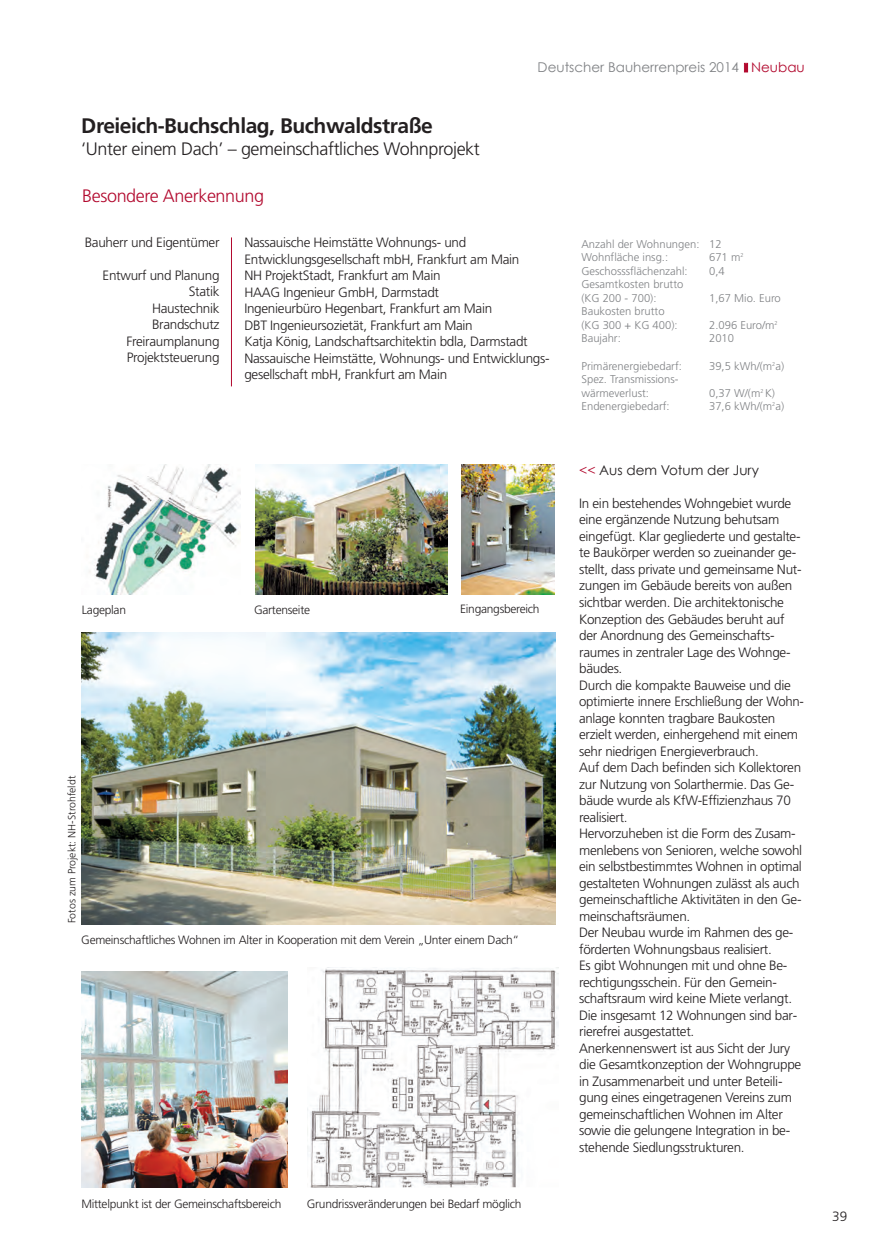
<style>
.page{position:relative;width:886px;height:1256px;background:#fff}
.page>*{position:absolute;margin:0;border:0;box-sizing:border-box;transform-origin:0 0}
.t1{font:700 21px "Frutiger";letter-spacing:-.02em;color:#231f20}
.t2{font:300 18px "Frutiger";letter-spacing:-.02em;color:#231f20}
.t3{font:300 18px "Frutiger";letter-spacing:-.02em;color:#b2092e}
.t4{font:300 13.5px/16.5px "Frutiger";letter-spacing:-.02em;color:#231f20}
.t5{font:13.5px "Century Gothic";color:#808285}
.t6{font:13.5px "Century Gothic";color:#231f20}
.t7{font:300 12px "Frutiger";letter-spacing:-.02em;color:#231f20}
.t8{font:300 11.25px/13.5px "Frutiger";color:#808285}
.t9{font:300 10.5px "Frutiger";color:#231f20}
.s1{color:#b2092e}
</style>
<div class="page">
<svg style="left:744px;top:63px;width:3px;height:9px"></svg>
<img style="left:81px;top:971px;width:207px;height:216px">
<img style="left:255px;top:464px;width:192px;height:130px">
<img style="left:461px;top:464px;width:93px;height:130px">
<img style="left:81px;top:632px;width:474px;height:292px">
<hr style="left:231px;top:237px;width:1px;height:149px;background:#b2092e">
<img style="left:307px;top:967px;width:251px;height:220px">
<img style="left:89px;top:464px;width:152px;height:130px">
<h1 class="t1" style="left:81px;top:117px;width:353px">Dreieich-Buchschlag, Buchwaldstraße</h1>
<h2 class="t2" style="left:81px;top:142px;width:400px">‘Unter einem Dach’ – gemeinschaftliches Wohnprojekt</h2>
<h2 class="t3" style="left:82px;top:189px;width:183px">Besondere Anerkennung</h2>
<p class="t5" style="left:537px;top:59px;width:268px">Deutscher Bauherrenpreis 2014 <span class="s1">Neubau</span></p>
<p class="t4" style="left:85px;top:235px;width:136px">Bauherr und Eigentümer</p>
<p class="t4" style="left:103px;top:268px;width:118px;text-align:right">Entwurf und Planung<br>Statik<br>Haustechnik<br>Brandschutz<br>Freiraumplanung<br>Projektsteuerung</p>
<p class="t4" style="left:244px;top:235px;width:306px">Nassauische Heimstätte Wohnungs- und Entwicklungsgesellschaft mbH, Frankfurt am Main<br>NH ProjektStadt, Frankfurt am Main<br>HAAG Ingenieur GmbH, Darmstadt<br>Ingenieurbüro Hegenbart, Frankfurt am Main<br>DBT Ingenieursozietät, Frankfurt am Main<br>Katja König, Landschaftsarchitektin bdla, Darmstadt Nassauische Heimstätte, Wohnungs- und Entwicklungs&shy;gesellschaft mbH, Frankfurt am Main</p>
<p class="t7" style="left:82px;top:605px;width:46px">Lageplan</p>
<p class="t7" style="left:254px;top:604px;width:57px">Gartenseite</p>
<p class="t9" style="left:67px;top:923px;width:149px;rotate:-90deg">Fotos zum Projekt: NH-Strohfeldt</p>
<p class="t7" style="left:460px;top:604px;width:81px">Eingangsbereich</p>
<p class="t7" style="left:81px;top:935px;width:439px">Gemeinschaftliches Wohnen im Alter in Kooperation mit dem Verein „Unter einem Dach“</p>
<p class="t7" style="left:81px;top:1198px;width:201px">Mittelpunkt ist der Gemeinschaftsbereich</p>
<p class="t7" style="left:307px;top:1198px;width:216px">Grundrissveränderungen bei Bedarf möglich</p>
<p class="t8" style="left:581px;top:238px;width:142px">Anzahl der Wohnungen: 12<br>Wohnfläche insg.:</p>
<p class="t8" style="left:709px;top:252px;width:36px">671 m<sup>2</sup></p>
<p class="t8" style="left:581px;top:265px;width:108px">Geschosssflächenzahl:</p>
<p class="t8" style="left:709px;top:265px;width:17px">0,4</p>
<p class="t8" style="left:581px;top:279px;width:103px">Gesamtkosten brutto (KG 200 - 700):</p>
<p class="t8" style="left:709px;top:292px;width:73px">1,67 Mio. Euro</p>
<p class="t8" style="left:581px;top:306px;width:98px">Baukosten brutto (KG 300 + KG 400):</p>
<p class="t8" style="left:709px;top:319px;width:70px">2.096 Euro/m<sup>2</sup></p>
<p class="t8" style="left:581px;top:333px;width:41px">Baujahr:</p>
<p class="t8" style="left:709px;top:333px;width:27px">2010</p>
<p class="t8" style="left:581px;top:360px;width:102px">Primärenergiebedarf:</p>
<p class="t8" style="left:709px;top:360px;width:76px">39,5 kWh/(m<sup>2</sup>a)</p>
<p class="t8" style="left:581px;top:373px;width:99px">Spez. Transmissions&shy;wärmeverlust:</p>
<p class="t8" style="left:709px;top:387px;width:67px">0,37 W/(m<sup>2</sup> K)</p>
<p class="t8" style="left:581px;top:400px;width:90px">Endenergiebedarf:</p>
<p class="t8" style="left:709px;top:400px;width:76px">37,6 kWh/(m<sup>2</sup>a)</p>
<p class="t6" style="left:579px;top:461px;width:181px"><span class="s1">&lt;&lt;</span> aus dem Votum der Jury</p>
<p class="t4" style="left:579px;top:496px;width:226px">In ein bestehendes Wohngebiet wurde eine ergänzende Nutzung behutsam eingefügt. Klar gegliederte und gestalte&shy;te Baukörper werden so zueinander ge&shy;stellt, dass private und gemeinsame Nut&shy;zungen im Gebäude bereits von außen sichtbar werden. Die architektonische Konzeption des Gebäudes beruht auf der Anordnung des Gemeinschafts&shy;raumes in zentraler Lage des Wohnge&shy;bäudes.<br>Durch die kompakte Bauweise und die optimierte innere Erschließung der Wohn&shy;anlage konnten tragbare Baukosten erzielt werden, einhergehend mit einem sehr niedrigen Energieverbrauch.<br>Auf dem Dach befinden sich Kollektoren zur Nutzung von Solarthermie. Das Ge&shy;bäude wurde als KfW-Effizienzhaus 70 realisiert.<br>Hervorzuheben ist die Form des Zusam&shy;menlebens von Senioren, welche sowohl ein selbstbestimmtes Wohnen in optimal gestalteten Wohnungen zulässt als auch gemeinschaftliche Aktivitäten in den Ge&shy;meinschaftsräumen.<br>Der Neubau wurde im Rahmen des ge&shy;förderten Wohnungsbaus realisiert.<br>Es gibt Wohnungen mit und ohne Be&shy;rechtigungsschein. Für den Gemein&shy;schaftsraum wird keine Miete verlangt.<br>Die insgesamt 12 Wohnungen sind bar&shy;rierefrei ausgestattet.<br>Anerkennenswert ist aus Sicht der Jury die Gesamtkonzeption der Wohngruppe in Zusammenarbeit und unter Beteili&shy;gung eines eingetragenen Vereins zum gemeinschaftlichen Wohnen im Alter sowie die gelungene Integration in be&shy;stehende Siedlungsstrukturen.</p>
<p class="t4" style="left:832px;top:1208px;width:17px">39</p>
</div>
